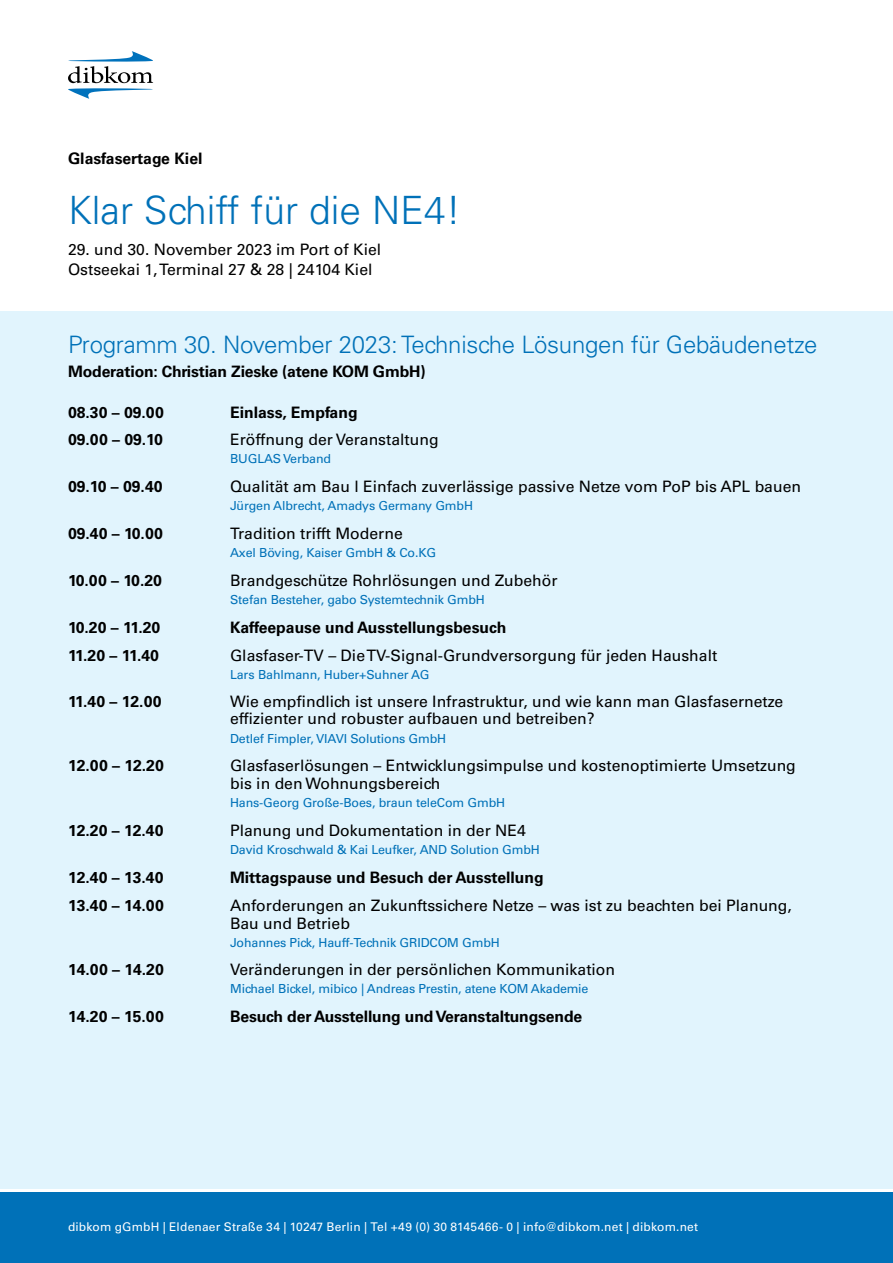
<style>
.page{position:relative;width:893px;height:1263px;background:#fff}
.page>*{position:absolute;margin:0;border:0;box-sizing:border-box;transform-origin:0 0}
.t1{font:300 39px "Univers LT Std";color:#0071b8}
.Headline_Innen{font:300 24px "Univers LT Std";letter-spacing:-.01em;color:#0071b8}
.p1{font:15.75px/18px "Univers LT Std";color:#000}
.p1-2{font:700 15.75px "Univers LT Std";color:#000}
.SubHeadline_Innen{font:15.75px "Univers LT Std";color:#000}
.Headline_Innen-2{font:700 15.75px "Univers LT Std";letter-spacing:-.01em;color:#000}
.p2{font:12.45px "Univers LT Std";letter-spacing:-.01em;color:#0071b8}
.p1-3{font:12.45px "Univers LT Std";letter-spacing:-.01em;color:#0071b8}
.Fließtext_9pt{font:12px "Univers LT Std";letter-spacing:.015em;color:#fff}
</style>
<div class="page">
<div style="left:0;top:311px;width:893px;height:877px;background:#e1f4fd"></div>
<div style="left:0;top:1193px;width:893px;height:70px;background:#0071b8"></div>
<svg style="left:68px;top:51px;width:85px;height:48px"></svg>
<p class="p1-2" style="left:68px;top:150px;width:136px">Glasfasertage Kiel</p>
<h1 class="t1" style="left:68px;top:186px;width:394px">Klar Schiff für die NE4!</h1>
<p class="SubHeadline_Innen" style="left:68px;top:240px;width:315px">29. und 30. November 2023 im Port of Kiel</p>
<p class="SubHeadline_Innen" style="left:68px;top:259px;width:306px">Ostseekai 1, Terminal 27 &amp; 28 | 24104 Kiel</p>
<p class="Headline_Innen" style="left:68px;top:330px;width:751px">Programm 30. November 2023: Technische Lösungen für Gebäudenetze</p>
<p class="Headline_Innen-2" style="left:68px;top:362px;width:359px">Moderation: Christian Zieske (atene KOM GmbH)</p>
<p class="p1-2" style="left:68px;top:403px;width:97px">08.30 – 09.00</p>
<p class="p1-2" style="left:230px;top:403px;width:129px">Einlass, Empfang</p>
<p class="p1-2" style="left:68px;top:430px;width:96px">09.00 – 09.10</p>
<p class="p1" style="left:230px;top:431px;width:210px">Eröffnung der Veranstaltung</p>
<p class="p1-3" style="left:230px;top:451px;width:103px">BUGLAS Verband</p>
<p class="p1-2" style="left:68px;top:477px;width:96px">09.10 – 09.40</p>
<p class="p1" style="left:230px;top:477px;width:572px">Qualität am Bau l Einfach zuverlässige passive Netze vom PoP bis APL bauen</p>
<p class="p2" style="left:230px;top:498px;width:245px">Jürgen Albrecht, Amadys Germany GmbH</p>
<p class="p1-2" style="left:68px;top:524px;width:96px">09.40 – 10.00</p>
<p class="p1" style="left:230px;top:524px;width:174px">Tradition trifft Moderne</p>
<p class="p2" style="left:230px;top:545px;width:208px">Axel Böving, Kaiser GmbH &amp; Co.KG</p>
<p class="p1-2" style="left:68px;top:571px;width:95px">10.00 – 10.20</p>
<p class="p1" style="left:230px;top:571px;width:329px">Brandgeschütze Rohrlösungen und Zubehör</p>
<p class="p1-3" style="left:230px;top:592px;width:256px">Stefan Besteher, gabo Systemtechnik GmbH</p>
<p class="p1-2" style="left:68px;top:618px;width:94px">10.20 – 11.20</p>
<p class="p1-2" style="left:230px;top:618px;width:278px">Kaffeepause und Ausstellungsbesuch</p>
<p class="p1-2" style="left:68px;top:646px;width:92px">11.20 – 11.40</p>
<p class="p1" style="left:230px;top:646px;width:489px">Glasfaser-TV – Die TV-Signal-Grundversorgung für jeden Haushalt</p>
<p class="p2" style="left:230px;top:667px;width:201px">Lars Bahlmann, Huber+Suhner AG</p>
<p class="p1-2" style="left:68px;top:692px;width:95px">11.40 – 12.00</p>
<p class="p1" style="left:230px;top:693px;width:555px;line-height:17.2px">Wie empfindlich ist unsere Infrastruktur, und wie kann man Glasfasernetze effizienter und robuster aufbauen und betreiben?</p>
<p class="p2" style="left:230px;top:731px;width:218px">Detlef Fimpler, VIAVI Solutions GmbH</p>
<p class="p1-2" style="left:68px;top:756px;width:97px">12.00 – 12.20</p>
<p class="p1" style="left:230px;top:756px;width:567px">Glasfaserlösungen – Entwicklungsimpulse und kostenoptimierte Umsetzung bis in den Wohnungsbereich</p>
<p class="p1-3" style="left:230px;top:795px;width:277px">Hans-Georg Große-Boes, braun teleCom GmbH</p>
<p class="p1-2" style="left:68px;top:821px;width:97px">12.20 – 12.40</p>
<p class="p1" style="left:230px;top:821px;width:297px">Planung und Dokumentation in der NE4</p>
<p class="p1-3" style="left:230px;top:842px;width:311px">David Kroschwald &amp; Kai Leufker, AND Solution GmbH</p>
<p class="p1-2" style="left:68px;top:868px;width:97px">12.40 – 13.40</p>
<p class="p1-2" style="left:230px;top:868px;width:315px">Mittagspause und Besuch der Ausstellung</p>
<p class="p1-2" style="left:68px;top:896px;width:97px">13.40 – 14.00</p>
<p class="p1" style="left:230px;top:896px;width:563px">Anforderungen an Zukunftssichere Netze – was ist zu beachten bei Planung,<br>Bau und Betrieb</p>
<p class="p1-3" style="left:230px;top:935px;width:271px">Johannes Pick, Hauff-Technik GRIDCOM GmbH</p>
<p class="p1-2" style="left:68px;top:960px;width:97px">14.00 – 14.20</p>
<p class="p1" style="left:230px;top:960px;width:387px">Veränderungen in der persönlichen Kommunikation</p>
<p class="p2" style="left:230px;top:981px;width:360px">Michael Bickel, mibico | Andreas Prestin, atene KOM Akademie</p>
<p class="p1-2" style="left:68px;top:1006px;width:97px">14.20 – 15.00</p>
<p class="p1-2" style="left:230px;top:1006px;width:354px">Besuch der Ausstellung und Veranstaltungsende</p>
<p class="Fließtext_9pt" style="left:68px;top:1220px;width:632px">dibkom gGmbH | Eldenaer Straße 34 | 10247 Berlin | Tel +49 (0) 30 8145466- 0 | info@dibkom.net | dibkom.net</p>
</div>
